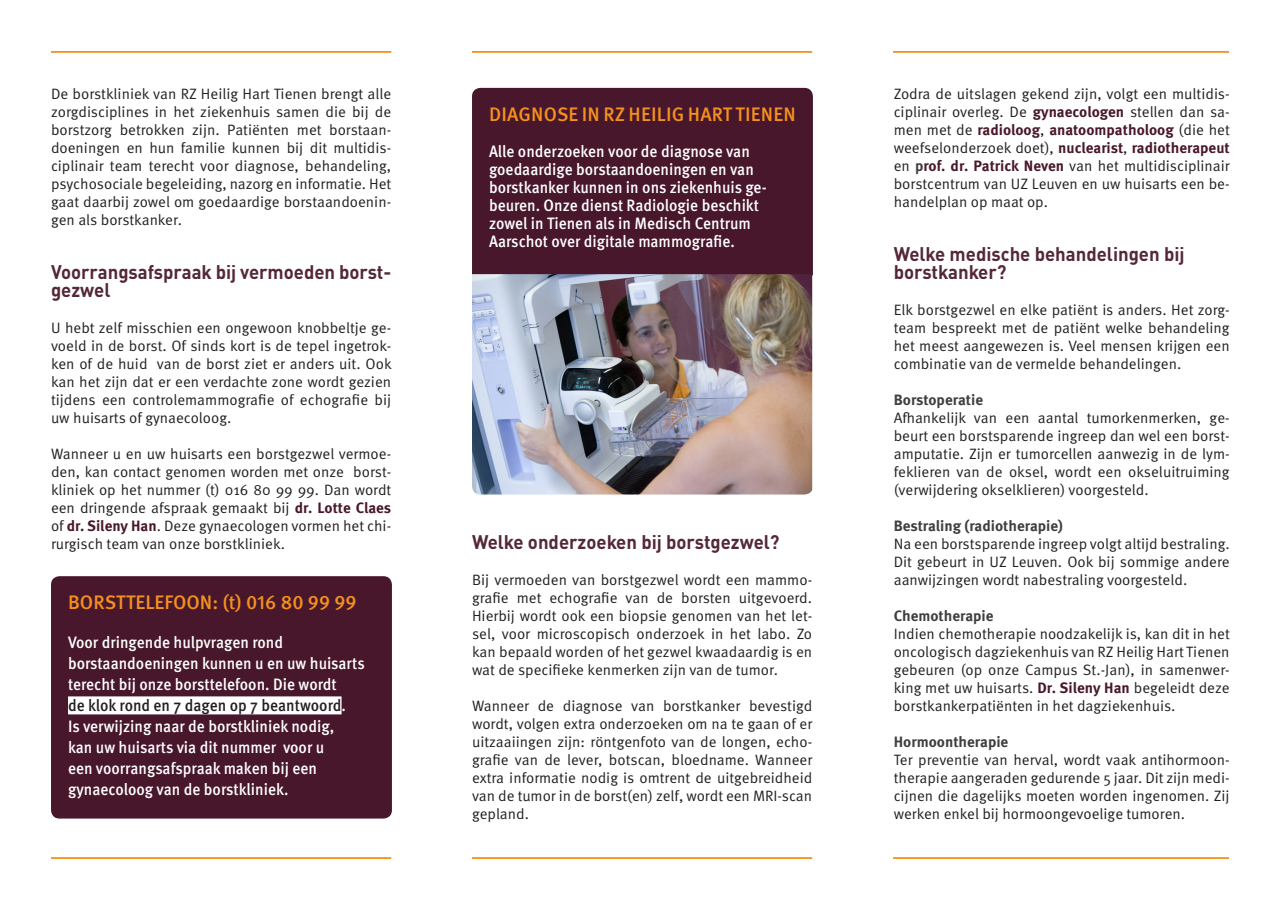
<style>
.page{position:relative;width:1280px;height:910px;background:#fff}
.page>*{position:absolute;margin:0;border:0;box-sizing:border-box;transform-origin:0 0}
.tussentitel_folder{font:700 19.5px/18px "DINOT";color:#542837;scale:.95 1}
.Folder_lopende_tekst{font:500 19.5px "Meta OT";color:#f4901d}
.Folder_lopende_tekst-2{font:500 16.5px/21px "Meta OT";color:#fff;scale:.93 1}
.Folder_lopende_tekst-3{font:15px/18px "Meta OT Norm";color:#231f20;text-align:justify}
.kleine_titel_folder{font:700 15px "Meta OT";color:#3e3e3f}
.Folder_lopende_tekst-4{font:700 15px "Meta OT";color:#3e3e3f}
.s1{font-family:"Meta OT";font-weight:700;color:#48172b}
.s2{color:#231f20}
.s3{font-family:"Meta OT";font-weight:700;color:#3e3e3f}
</style>
<div class="page">
<hr style="left:51px;top:51px;width:340px;height:2px;background:#f4901d">
<hr style="left:51px;top:857px;width:340px;height:2px;background:#f4901d">
<hr style="left:472px;top:51px;width:340px;height:2px;background:#f4901d">
<hr style="left:893px;top:51px;width:336px;height:2px;background:#f4901d">
<hr style="left:472px;top:857px;width:340px;height:2px;background:#f4901d">
<hr style="left:893px;top:857px;width:336px;height:2px;background:#f4901d">
<div style="left:51px;top:576px;width:341px;height:243px;background:#48172b;border-radius:9px"></div>
<div style="left:68px;top:696px;width:274px;height:18px;background:#fff"></div>
<div style="left:472px;top:88px;width:341px;height:187px;background:#48172b"></div>
<img style="left:472px;top:274px;width:340px;height:221px">
<p class="Folder_lopende_tekst-3" style="left:51px;top:85px;width:342px">De borstkliniek van RZ Heilig Hart Tienen brengt alle zorgdisciplines in het ziekenhuis samen die bij de borstzorg betrokken zijn. Patiënten met borstaan&shy;doeningen en hun familie kunnen bij dit multidis&shy;ciplinair team terecht voor diagnose, behandeling, psychosociale begeleiding, nazorg en informatie. Het gaat daarbij zowel om goedaardige borstaandoenin&shy;gen als borstkanker.</p>
<p class="tussentitel_folder" style="left:51px;top:262px;width:360px">Voorrangsafspraak bij vermoeden borst&shy;gezwel</p>
<p class="Folder_lopende_tekst-3" style="left:51px;top:319px;width:342px">U hebt zelf misschien een ongewoon knobbeltje ge&shy;voeld in de borst. Of sinds kort is de tepel ingetrok&shy;ken of de huid van de borst ziet er anders uit. Ook kan het zijn dat er een verdachte zone wordt gezien tijdens een controlemammografie of echografie bij uw huisarts of gynaecoloog.</p>
<p class="Folder_lopende_tekst-3" style="left:51px;top:445px;width:342px">Wanneer u en uw huisarts een borstgezwel vermoe&shy;den, kan contact genomen worden met onze borst&shy;kliniek op het nummer (t) 016 80 99 99. Dan wordt een dringende afspraak gemaakt bij <span class="s1">dr. Lotte Claes </span>of <span class="s1">dr. Sileny Han</span>. Deze gynaecologen vormen het chi&shy;rurgisch team van onze borstkliniek.</p>
<p class="Folder_lopende_tekst" style="left:68px;top:590px;width:290px">BORSTTELEFOON: (t) 016 80 99 99</p>
<p class="Folder_lopende_tekst-2" style="left:68px;top:632px;width:321px">Voor dringende hulpvragen rond borstaandoeningen kunnen u en uw huisarts terecht bij onze borsttelefoon. Die wordt<br><span class="s2">de klok rond en 7 dagen op 7 beantwoord</span>.<br>Is verwijzing naar de borstkliniek nodig,<br>kan uw huisarts via dit nummer voor u<br>een voorrangsafspraak maken bij een gynaecoloog van de borstkliniek.</p>
<p class="Folder_lopende_tekst" style="left:489px;top:102px;width:308px">DIAGNOSE IN RZ HEILIG HART TIENEN</p>
<p class="Folder_lopende_tekst-2" style="left:489px;top:143px;width:300px;line-height:18px">Alle onderzoeken voor de diagnose van goedaardige borstaandoeningen en van borstkanker kunnen in ons ziekenhuis ge&shy;beuren. Onze dienst Radiologie beschikt zowel in Tienen als in Medisch Centrum Aarschot over digitale mammografie.</p>
<p class="tussentitel_folder" style="left:472px;top:532px;width:325px">Welke onderzoeken bij borstgezwel?</p>
<p class="Folder_lopende_tekst-3" style="left:472px;top:571px;width:342px">Bij vermoeden van borstgezwel wordt een mammo&shy;grafie met echografie van de borsten uitgevoerd.<br>Hierbij wordt ook een biopsie genomen van het let&shy;sel, voor microscopisch onderzoek in het labo. Zo kan bepaald worden of het gezwel kwaadaardig is en wat de specifieke kenmerken zijn van de tumor.</p>
<p class="Folder_lopende_tekst-3" style="left:472px;top:697px;width:342px">Wanneer de diagnose van borstkanker bevestigd wordt, volgen extra onderzoeken om na te gaan of er uitzaaiingen zijn: röntgenfoto van de longen, echo&shy;grafie van de lever, botscan, bloedname. Wanneer extra informatie nodig is omtrent de uitgebreidheid van de tumor in de borst(en) zelf, wordt een MRI-scan gepland.</p>
<p class="Folder_lopende_tekst-3" style="left:894px;top:85px;width:338px">Zodra de uitslagen gekend zijn, volgt een multidis&shy;ciplinair overleg. De <span class="s1">gynaecologen</span> stellen dan sa&shy;men met de <span class="s1">radioloog</span>, <span class="s1">anatoompatholoog</span> (die het weefselonderzoek doet), <span class="s1">nuclearist</span>, <span class="s1">radiotherapeut </span>en <span class="s3">p</span><span class="s1">rof. dr. Patrick Neven</span> van het multidisciplinair borstcentrum van UZ Leuven en uw huisarts een be&shy;handelplan op maat op.</p>
<p class="tussentitel_folder" style="left:894px;top:244px;width:308px">Welke medische behandelingen bij borstkanker?</p>
<p class="Folder_lopende_tekst-3" style="left:894px;top:301px;width:337px">Elk borstgezwel en elke patiënt is anders. Het zorg&shy;team bespreekt met de patiënt welke behandeling het meest aangewezen is. Veel mensen krijgen een combinatie van de vermelde behandelingen.</p>
<p class="kleine_titel_folder" style="left:894px;top:390px;width:91px">Borstoperatie</p>
<p class="Folder_lopende_tekst-3" style="left:894px;top:409px;width:337px">Afhankelijk van een aantal tumorkenmerken, ge&shy;beurt een borstsparende ingreep dan wel een borst&shy;amputatie. Zijn er tumorcellen aanwezig in de lym&shy;feklieren van de oksel, wordt een okseluitruiming (verwijdering okselklieren) voorgesteld.</p>
<p class="kleine_titel_folder" style="left:894px;top:516px;width:171px">Bestraling (radiotherapie)</p>
<p class="Folder_lopende_tekst-3" style="left:894px;top:535px;width:337px">Na een borstsparende ingreep volgt altijd bestraling.<br>Dit gebeurt in UZ Leuven. Ook bij sommige andere aanwijzingen wordt nabestraling voorgesteld.</p>
<p class="kleine_titel_folder" style="left:894px;top:606px;width:101px">Chemotherapie</p>
<p class="Folder_lopende_tekst-3" style="left:894px;top:625px;width:338px">Indien chemotherapie noodzakelijk is, kan dit in het oncologisch dagziekenhuis van RZ Heilig Hart Tienen gebeuren (op onze Campus St.-Jan), in samenwer&shy;king met uw huisarts. <span class="s1">Dr. Sileny Han</span> begeleidt deze borstkankerpatiënten in het dagziekenhuis.</p>
<p class="Folder_lopende_tekst-4" style="left:894px;top:732px;width:116px">Hormoontherapie</p>
<p class="Folder_lopende_tekst-3" style="left:894px;top:751px;width:337px">Ter preventie van herval, wordt vaak antihormoon&shy;therapie aangeraden gedurende 5 jaar. Dit zijn medi&shy;cijnen die dagelijks moeten worden ingenomen. Zij werken enkel bij hormoongevoelige tumoren.</p>
</div>
